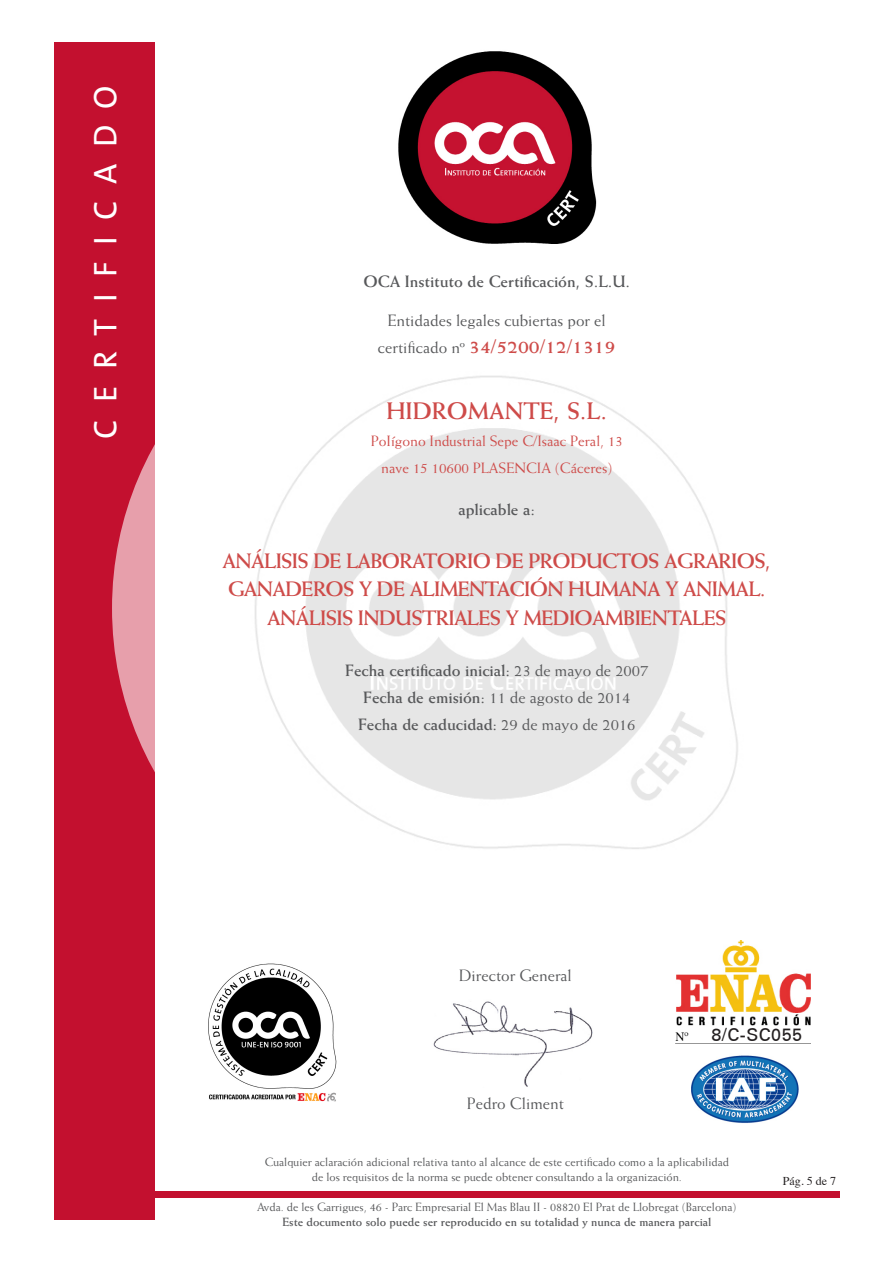
<style>
.page{position:relative;width:893px;height:1263px;background:#fff}
.page>*{position:absolute;margin:0;border:0;box-sizing:border-box;transform-origin:0 0}
.t1{font:33px "The Sans Caps";letter-spacing:.5em;color:#fff}
.t2{font:700 24px "Weiss LT";color:#ce4b49}
.t3{font:700 21px/28.5px "Weiss LT";letter-spacing:-.03em;color:#ce4b49}
.t4{font:700 19.5px "Weiss LT";color:#ce4b49}
.t5{font:500 18px "Univers CE";letter-spacing:.025em;color:#231f20}
.t6{font:700 16.5px "Weiss LT";color:#57585a}
.t7{font:16.5px "Weiss LT";color:#57585a}
.t8{font:15px "Weiss LT";color:#ce4b49}
.t9{font:12px "Weiss LT";color:#57585a}
.t10{font:700 12px "Weiss LT";color:#57585a}
.t11{font:12px "Times";color:#231f20}
.s1{font-weight:400;font-size:16.5px;color:#57585a}
.s2{font-weight:400}
.s3{font-weight:700}
</style>
<div class="page">
<img style="left:208px;top:963px;width:128px;height:138px">
<img style="left:398px;top:51px;width:199px;height:193px">
<img style="left:255px;top:376px;width:483px;height:473px">
<div style="left:54px;top:43px;width:101px;height:1177px;background:#c3102f"></div>
<svg style="left:112px;top:444px;width:43px;height:328px"></svg>
<div style="left:145px;top:1191px;width:694px;height:7px;background:#c3102f"></div>
<img style="left:691px;top:1055px;width:108px;height:68px">
<img style="left:433px;top:1001px;width:160px;height:86px">
<img style="left:675px;top:941px;width:135px;height:100px">
<p class="t1" style="left:78px;top:439px;width:355px;rotate:-90deg">CERTIFICADO</p>
<p class="t6" style="left:363px;top:272px;width:268px">OCA Instituto de Certificación, S.L.U.</p>
<p class="t7" style="left:388px;top:311px;width:220px">Entidades legales cubiertas por el</p>
<p class="t4" style="left:378px;top:335px;width:239px"><span class="s1">certificado nº</span> 34/5200/12/1319</p>
<p class="t2" style="left:387px;top:397px;width:222px">HIDROMANTE, S.L.</p>
<p class="t8" style="left:371px;top:432px;width:253px">PoIígono Industrial Sepe C/Isaac Peral, 13</p>
<p class="t8" style="left:381px;top:459px;width:233px">nave 15 10600 PLASENCIA (Cáceres)</p>
<p class="t6" style="left:458px;top:500px;width:78px">aplicable a:</p>
<p class="t3" style="left:223px;top:546px;width:550px">ANÁLISIS DE LABORATORIO DE PRODUCTOS AGRARIOS,<br>GANADEROS Y DE ALIMENTACIÓN HUMANA Y ANIMAL.</p>
<p class="t3" style="left:267px;top:603px;width:461px">ANÁLISIS INDUSTRIALES Y MEDIOAMBIENTALES</p>
<p class="t6" style="left:345px;top:660px;width:305px">Fecha certificado inicial: <span class="s2">23 de mayo de 2007</span></p>
<p class="t7" style="left:363px;top:687px;width:269px"><span class="s3">Fecha de emisión:</span> 11 de agosto de 2014</p>
<p class="t6" style="left:358px;top:714px;width:279px">Fecha de caducidad: <span class="s2">29 de mayo de 2016</span></p>
<p class="t7" style="left:459px;top:966px;width:114px">Director General</p>
<p class="t7" style="left:467px;top:1093px;width:99px">Pedro Climent</p>
<p class="t5" style="left:711px;top:1024px;width:92px">8/C-SC055</p>
<p class="t9" style="left:265px;top:1155px;width:466px">Cualquier aclaración adicional relativa tanto al alcance de este certificado como a la aplicabilidad</p>
<p class="t9" style="left:312px;top:1170px;width:372px">de los requisitos de la norma se puede obtener consultando a la organización.</p>
<p class="t9" style="left:257px;top:1200px;width:481px">Avda. de les Garrigues, 46 - Parc Empresarial El Mas Blau II - 08820 El Prat de Llobregat (Barcelona)</p>
<p class="t10" style="left:282px;top:1215px;width:430px">Este documento solo puede ser reproducido en su totalidad y nunca de manera parcial</p>
<p class="t11" style="left:783px;top:1169px;width:55px">Pág. 5 de 7</p>
</div>
